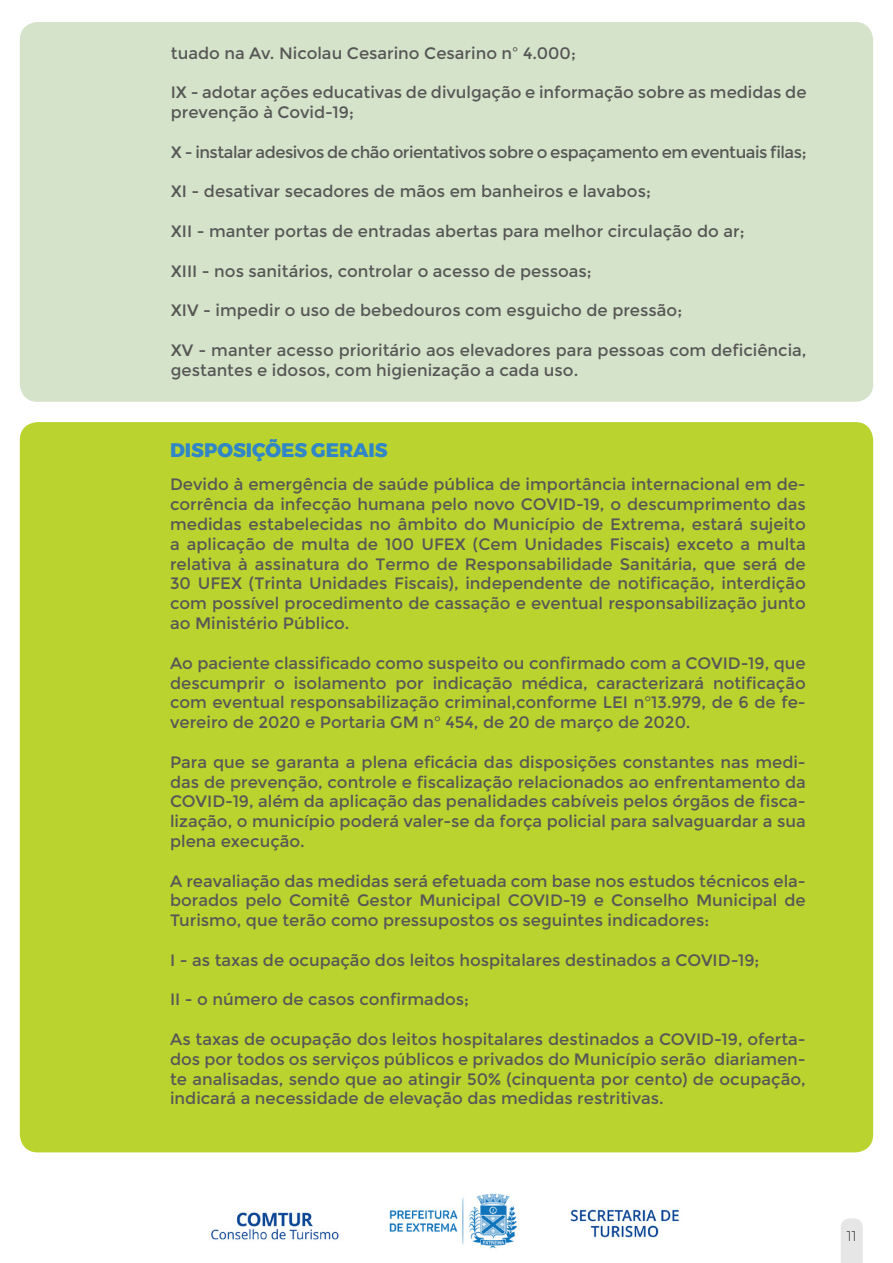
<style>
.page{position:relative;width:893px;height:1263px;background:#fff}
.page>*{position:absolute;margin:0;border:0;box-sizing:border-box;transform-origin:0 0}
.t1{font:800 19.5px "Montserrat";color:#3086c7}
.t2{font:16.5px/19.8px "Montserrat";color:#575756;text-align:justify}
.t3{font:16.5px "Montserrat";letter-spacing:-.03em;color:#575756}
.t4{font:200 13.5px "Montserrat";color:#000}
</style>
<div class="page">
<img style="left:211px;top:1193px;width:468px;height:56px">
<svg style="left:841px;top:1218px;width:22px;height:45px"></svg>
<div style="left:20px;top:22px;width:853px;height:380px;background:#d5e3ca;border-radius:18px"></div>
<div style="left:20px;top:422px;width:853px;height:730px;background:#bbd32e;border-radius:18px"></div>
<p class="t2" style="left:171px;top:43px;width:407px">tuado na Av. Nicolau Cesarino Cesarino nº 4.000;</p>
<p class="t2" style="left:171px;top:83px;width:637px">IX - adotar ações educativas de divulgação e informação sobre as medidas de prevenção à Covid-19;</p>
<p class="t3" style="left:171px;top:142px;width:637px">X - instalar adesivos de chão orientativos sobre o espaçamento em eventuais filas;</p>
<p class="t2" style="left:171px;top:182px;width:482px">XI - desativar secadores de mãos em banheiros e lavabos;</p>
<p class="t2" style="left:171px;top:222px;width:575px">XII - manter portas de entradas abertas para melhor circulação do ar;</p>
<p class="t2" style="left:171px;top:261px;width:422px">XIII - nos sanitários, controlar o acesso de pessoas;</p>
<p class="t2" style="left:171px;top:301px;width:513px">XIV - impedir o uso de bebedouros com esguicho de pressão;</p>
<p class="t2" style="left:171px;top:340px;width:637px">XV - manter acesso prioritário aos elevadores para pessoas com deficiência, gestantes e idosos, com higienização a cada uso.</p>
<p class="t1" style="left:170px;top:434px;width:219px">DISPOSIÇÕES GERAIS</p>
<p class="t2" style="left:170px;top:475px;width:637px">Devido à emergência de saúde pública de importância internacional em de&shy;corrência da infecção humana pelo novo COVID-19, o descumprimento das medidas estabelecidas no âmbito do Município de Extrema, estará sujeito a aplicação de multa de 100 UFEX (Cem Unidades Fiscais) exceto a multa relativa à assinatura do Termo de Responsabilidade Sanitária, que será de 30 UFEX (Trinta Unidades Fiscais), independente de notificação, interdição com possível procedimento de cassação e eventual responsabilização junto ao Ministério Público.</p>
<p class="t2" style="left:170px;top:653px;width:637px">Ao paciente classificado como suspeito ou confirmado com a COVID-19, que descumprir o isolamento por indicação médica, caracterizará notificação com eventual responsabilização criminal,conforme LEI n°13.979, de 6 de fe&shy;vereiro de 2020 e Portaria GM n° 454, de 20 de março de 2020.</p>
<p class="t2" style="left:170px;top:752px;width:637px">Para que se garanta a plena eficácia das disposições constantes nas medi&shy;das de prevenção, controle e fiscalização relacionados ao enfrentamento da COVID-19, além da aplicação das penalidades cabíveis pelos órgãos de fisca&shy;lização, o município poderá valer-se da força policial para salvaguardar a sua plena execução.</p>
<p class="t2" style="left:170px;top:871px;width:637px">A reavaliação das medidas será efetuada com base nos estudos técnicos ela&shy;borados pelo Comitê Gestor Municipal COVID-19 e Conselho Municipal de Turismo, que terão como pressupostos os seguintes indicadores:</p>
<p class="t2" style="left:170px;top:950px;width:591px">I - as taxas de ocupação dos leitos hospitalares destinados a COVID-19;</p>
<p class="t2" style="left:170px;top:990px;width:300px">II - o número de casos confirmados;</p>
<p class="t2" style="left:170px;top:1029px;width:637px">As taxas de ocupação dos leitos hospitalares destinados a COVID-19, oferta&shy;dos por todos os serviços públicos e privados do Município serão diariamen&shy;te analisadas, sendo que ao atingir 50% (cinquenta por cento) de ocupação, indicará a necessidade de elevação das medidas restritivas.</p>
<p class="t4" style="left:847px;top:1226px;width:11px">11</p>
</div>
